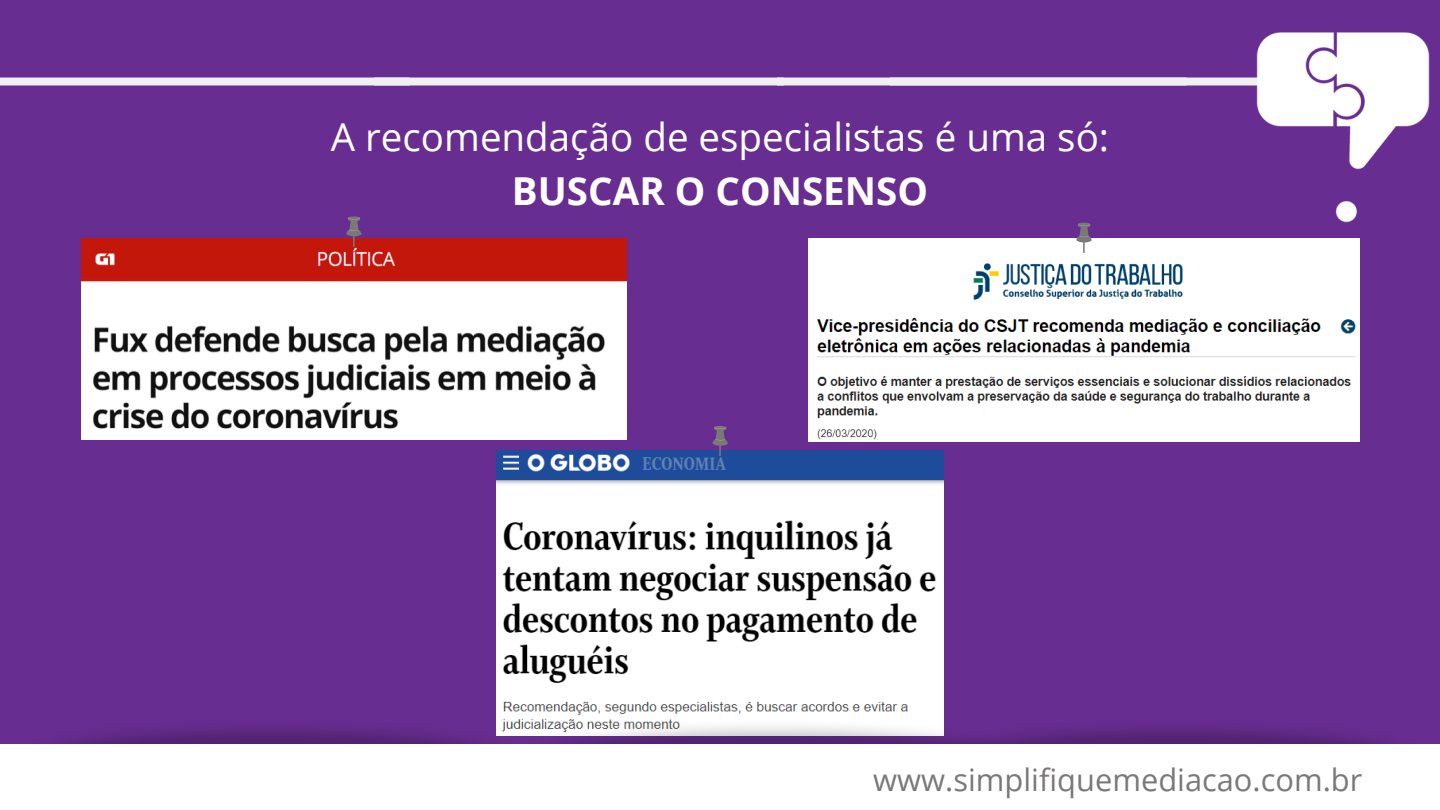
<style>
.page{position:relative;width:1440px;height:810px;background:#682d90}
.page>*{position:absolute;margin:0;border:0;box-sizing:border-box;transform-origin:0 0}
.t1{font:38.5px "Open Sans";color:#fff}
.t2{font:700 38.5px "Open Sans";color:#fff}
.t3{font:30.8px "Open Sans";color:#7b7879}
</style>
<div class="page">
<img style="left:81px;top:238px;width:545px;height:201px">
<img style="left:497px;top:450px;width:446px;height:243px">
<svg style="left:346px;top:216px;width:16px;height:31px"></svg>
<img style="left:809px;top:238px;width:550px;height:203px">
<svg style="left:1076px;top:223px;width:16px;height:30px"></svg>
<svg style="left:712px;top:426px;width:16px;height:30px"></svg>
<img style="left:0;top:728px;width:485px;height:17px">
<div style="left:0;top:745px;width:543px;height:65px;background:#fff"></div>
<img style="left:485px;top:693px;width:408px;height:52px">
<div style="left:497px;top:745px;width:547px;height:65px;background:#fff"></div>
<img style="left:893px;top:693px;width:547px;height:52px">
<div style="left:905px;top:745px;width:535px;height:65px;background:#fff"></div>
<div style="left:0;top:78px;width:1187px;height:7px;background:#eff0f2"></div>
<img style="left:1187px;top:32px;width:243px;height:191px">
<p class="t1" style="left:331px;top:110px;width:780px">A recomendação de especialistas é uma só:</p>
<p class="t2" style="left:512px;top:164px;width:418px">BUSCAR O CONSENSO</p>
<p class="t3" style="left:873px;top:758px;width:491px">www.simplifiquemediacao.com.br</p>
</div>
